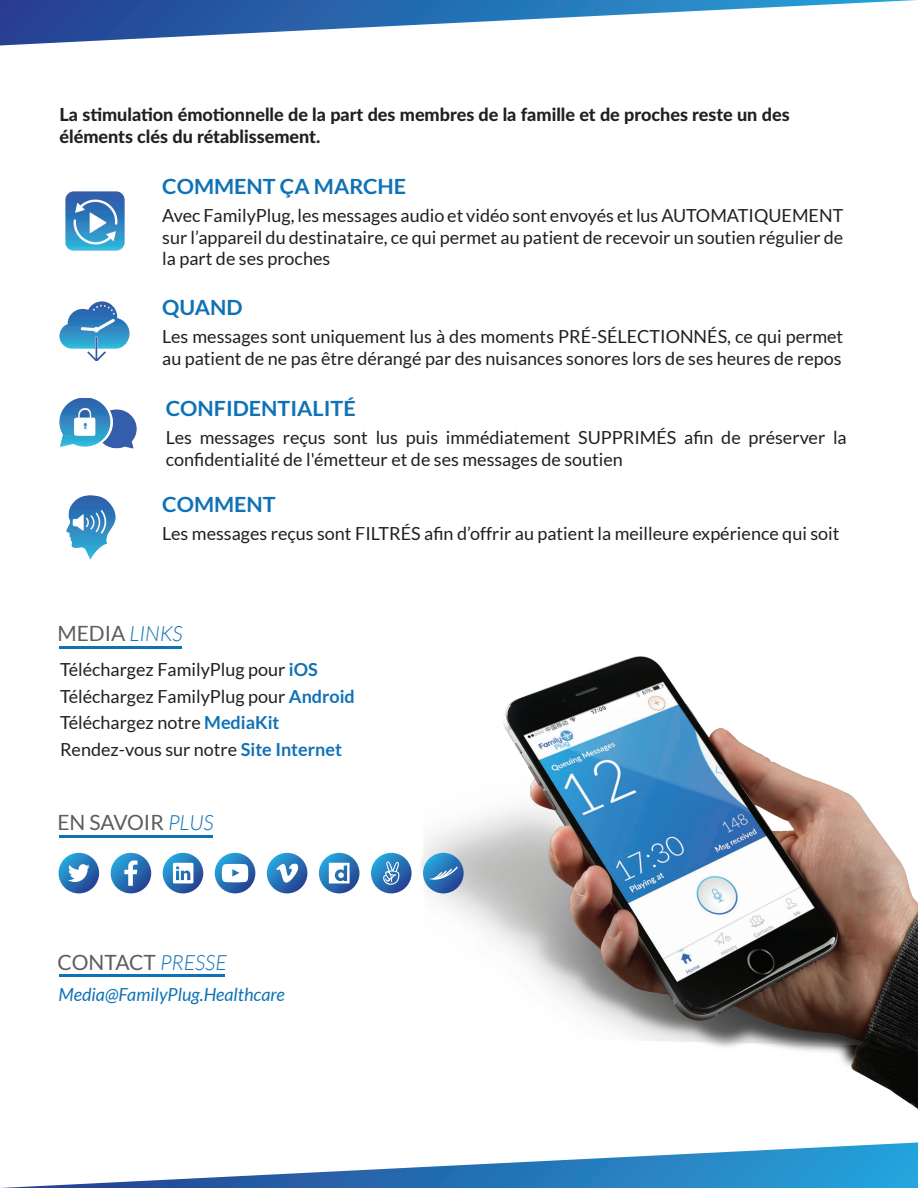
<style>
.page{position:relative;width:918px;height:1188px;background:#fff}
.page>*{position:absolute;margin:0;border:0;box-sizing:border-box;transform-origin:0 0}
.t1{font:700 21px "Lato";color:#1072b6}
.t2{font:21px "Lato";color:#5d5d5d}
.t3{font:18px/21.6px "Lato";color:#231f20}
.t4{font:800 18px/21.6px "Lato";color:#231f20}
.t5{font:italic 18px "Lato";color:#1072b6}
.s1{font-weight:300;font-style:italic;color:#1072b6}
.s2{font-weight:700;color:#1072b6}
</style>
<div class="page">
<img style="left:421px;top:657px;width:497px;height:452px">
<hr style="left:60px;top:646px;width:122px;height:2px;background:#1072b6">
<hr style="left:60px;top:836px;width:153px;height:2px;background:#1072b6">
<hr style="left:60px;top:975px;width:165px;height:2px;background:#1072b6">
<img style="left:65px;top:192px;width:59px;height:58px">
<img style="left:60px;top:302px;width:70px;height:59px">
<img style="left:60px;top:398px;width:77px;height:50px">
<img style="left:66px;top:496px;width:49px;height:64px">
<svg style="left:59px;top:853px;width:40px;height:40px"></svg>
<svg style="left:68px;top:864px;width:22px;height:18px"></svg>
<svg style="left:111px;top:853px;width:40px;height:40px"></svg>
<svg style="left:124px;top:860px;width:13px;height:26px"></svg>
<svg style="left:163px;top:853px;width:40px;height:40px"></svg>
<svg style="left:173px;top:863px;width:20px;height:20px"></svg>
<svg style="left:215px;top:853px;width:40px;height:40px"></svg>
<svg style="left:222px;top:864px;width:26px;height:18px"></svg>
<svg style="left:423px;top:853px;width:41px;height:40px"></svg>
<svg style="left:429px;top:867px;width:29px;height:13px"></svg>
<svg style="left:371px;top:853px;width:41px;height:40px"></svg>
<svg style="left:383px;top:861px;width:16px;height:24px"></svg>
<svg style="left:267px;top:853px;width:40px;height:40px"></svg>
<svg style="left:276px;top:863px;width:22px;height:21px"></svg>
<svg style="left:319px;top:853px;width:40px;height:40px"></svg>
<svg style="left:329px;top:863px;width:21px;height:21px"></svg>
<svg style="left:0;top:0;width:917px;height:46px"></svg>
<svg style="left:1px;top:1142px;width:917px;height:46px"></svg>
<p class="t4" style="left:59px;top:103px;width:732px">La stimulation émotionnelle de la part des membres de la famille et de proches reste un des éléments clés du rétablissement.</p>
<p class="t1" style="left:162px;top:174px;width:245px">COMMENT ÇA MARCHE</p>
<p class="t3" style="left:162px;top:205px;width:683px;text-align:justify">Avec FamilyPlug, les messages audio et vidéo sont envoyés et lus AUTOMATIQUEMENT sur l’appareil du destinataire, ce qui permet au patient de recevoir un soutien régulier de la part de ses proches</p>
<p class="t1" style="left:162px;top:295px;width:82px">QUAND</p>
<p class="t3" style="left:162px;top:326px;width:683px">Les messages sont uniquement lus à des moments PRÉ-SÉLECTIONNÉS, ce qui permet au patient de ne pas être dérangé par des nuisances sonores lors de ses heures de repos</p>
<p class="t1" style="left:166px;top:397px;width:192px">CONFIDENTIALITÉ</p>
<p class="t3" style="left:166px;top:427px;width:683px">Les messages reçus sont lus puis immédiatement SUPPRIMÉS afin de préserver la confidentialité de l'émetteur et de ses messages de soutien</p>
<p class="t1" style="left:162px;top:492px;width:115px">COMMENT</p>
<p class="t3" style="left:162px;top:522px;width:679px">Les messages reçus sont FILTRÉS afin d’offrir au patient la meilleure expérience qui soit</p>
<p class="t2" style="left:57px;top:621px;width:127px">MEDIA <span class="s1">LINKS</span></p>
<p class="t3" style="left:60px;top:657px;width:296px;line-height:26.4px">Téléchargez FamilyPlug pour <span class="s2">iOS </span>Téléchargez FamilyPlug pour <span class="s2">Android </span>Téléchargez notre <span class="s2">MediaKit </span>Rendez-vous sur notre <span class="s2">Site Internet</span></p>
<p class="t2" style="left:57px;top:811px;width:158px">EN SAVOIR <span class="s1">PLUS</span></p>
<p class="t2" style="left:57px;top:950px;width:171px">CONTACT <span class="s1">PRESSE</span></p>
<p class="t5" style="left:59px;top:985px;width:228px">Media@FamilyPlug.Healthcare</p>
</div>
